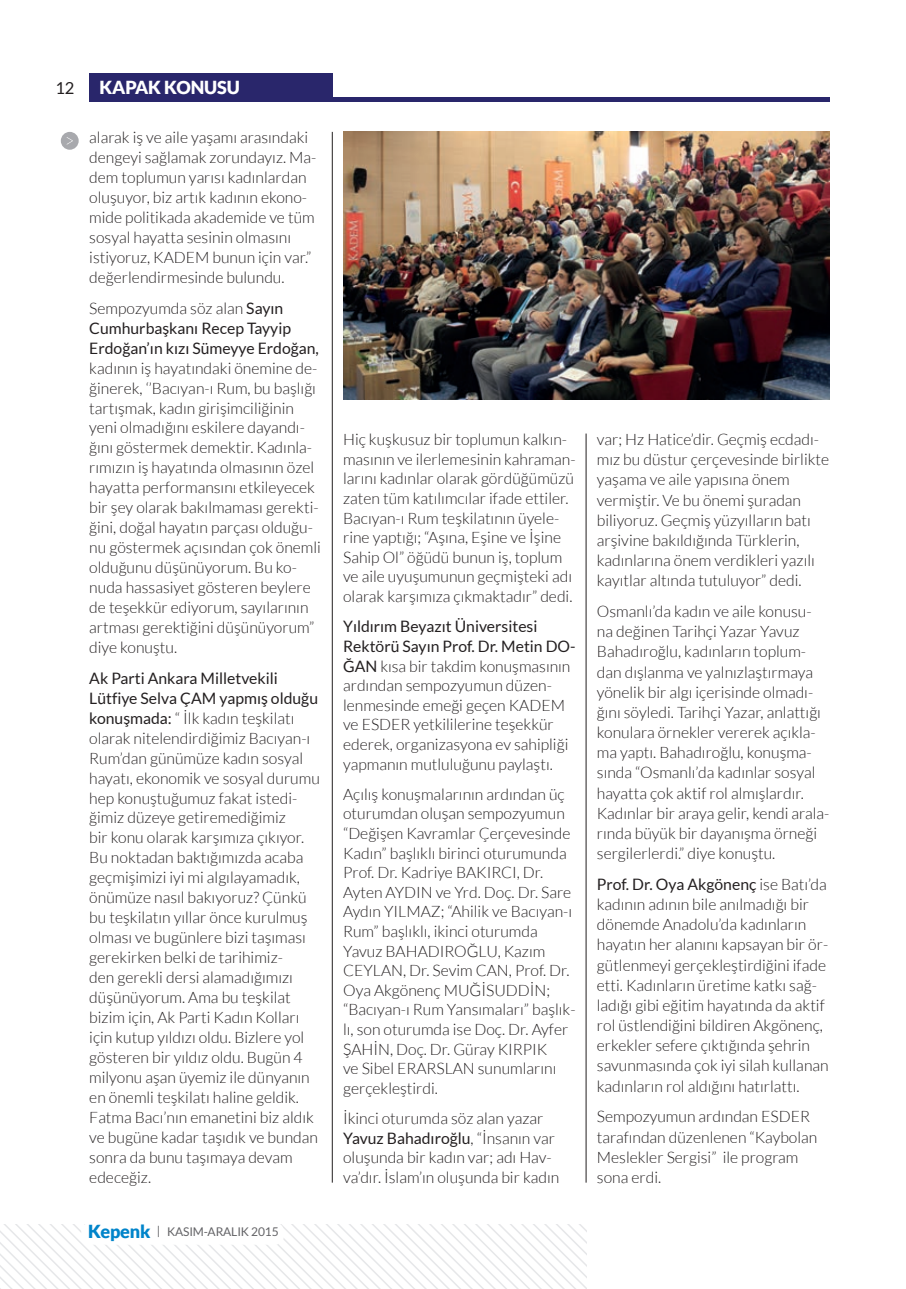
<style>
.page{position:relative;width:906px;height:1289px;background:#fff}
.page>*{position:absolute;margin:0;border:0;box-sizing:border-box;transform-origin:0 0}
.t1{font:900 18px "Lato TR";letter-spacing:-.01em;color:#fff}
.t2{font:16.5px "Lato TR";color:#231f20}
.t3{font:300 15.75px/20px "Lato TR";color:#231f20}
.t4{font:15.75px/20px "Lato TR";color:#231f20}
.t5{font:12px "Lato TR";letter-spacing:-.01em;color:#636366}
.s1{font-weight:300}
.s2{font-weight:400}
.s3{font-weight:900;font-size:18px;color:#0084ca}
</style>
<div class="page">
<svg style="left:0;top:1224px;width:586px;height:64px"></svg>
<div style="left:81px;top:1222px;width:203px;height:22px;background:#fff;border-radius:9px"></div>
<div style="left:89px;top:74px;width:243px;height:27px;background:#29266b"></div>
<hr style="left:89px;top:97px;width:740px;height:4px;background:#29266b">
<div style="left:61px;top:132px;width:18px;height:18px;background:#a8a9ad;border-radius:50%"></div>
<svg style="left:67px;top:137px;width:6px;height:8px"></svg>
<hr style="left:332px;top:132px;width:1px;height:1050px;background:#231f20">
<hr style="left:586px;top:433px;width:1px;height:749px;background:#231f20">
<img style="left:343px;top:132px;width:486px;height:268px">
<p class="t2" style="left:55px;top:78px;width:21px">12</p>
<p class="t1" style="left:100px;top:77px;width:142px">KAPAK KONUSU</p>
<p class="t3" style="left:89px;top:128px;width:229px">alarak iş ve aile yaşamı arasındaki dengeyi sağlamak zorundayız. Ma&shy;dem toplumun yarısı kadınlardan oluşuyor, biz artık kadının ekono&shy;mide politikada akademide ve tüm sosyal hayatta sesinin olmasını istiyoruz, KADEM bunun için var.” değerlendirmesinde bulundu.</p>
<p class="t4" style="left:89px;top:298px;width:231px"><span class="s1">Sempozyumda söz alan</span> Sayın<br>Cumhurbaşkanı Recep Tayyip<br>Erdoğan’ın kızı Sümeyye Erdoğan,</p>
<p class="t3" style="left:89px;top:358px;width:233px">kadının iş hayatındaki önemine de&shy;ğinerek, ‘’Bacıyan-ı Rum, bu başlığı tartışmak, kadın girişimciliğinin yeni olmadığını eskilere dayandı&shy;ğını göstermek demektir. Kadınla&shy;rımızın iş hayatında olmasının özel hayatta performansını etkileyecek bir şey olarak bakılmaması gerekti&shy;ğini, doğal hayatın parçası olduğu&shy;nu göstermek açısından çok önemli olduğunu düşünüyorum. Bu ko&shy;nuda hassasiyet gösteren beylere de teşekkür ediyorum, sayılarının artması gerektiğini düşünüyorum” diye konuştu.</p>
<p class="t3" style="left:89px;top:668px;width:232px"><span class="s2">Ak Parti Ankara Milletvekili<br>Lütfiye Selva ÇAM yapmış olduğu konuşmada:</span> “ İlk kadın teşkilatı olarak nitelendirdiğimiz Bacıyan-ı<br>Rum’dan günümüze kadın sosyal hayatı, ekonomik ve sosyal durumu hep konuştuğumuz fakat istedi&shy;ğimiz düzeye getiremediğimiz<br>bir konu olarak karşımıza çıkıyor.<br>Bu noktadan baktığımızda acaba geçmişimizi iyi mi algılayamadık, önümüze nasıl bakıyoruz? Çünkü bu teşkilatın yıllar önce kurulmuş olması ve bugünlere bizi taşıması gerekirken belki de tarihimiz-<br>den gerekli dersi alamadığımızı düşünüyorum. Ama bu teşkilat bizim için, Ak Parti Kadın Kolları için kutup yıldızı oldu. Bizlere yol gösteren bir yıldız oldu. Bugün 4 milyonu aşan üyemiz ile dünyanın en önemli teşkilatı haline geldik.<br>Fatma Bacı’nın emanetini biz aldık ve bugüne kadar taşıdık ve bundan sonra da bunu taşımaya devam edeceğiz.</p>
<p class="t5" style="left:88px;top:1225px;width:192px"><span class="s3">Kepenk</span> | KASIM-ARALIK 2015</p>
<p class="t3" style="left:343px;top:430px;width:234px">Hiç kuşkusuz bir toplumun kalkın&shy;masının ve ilerlemesinin kahraman&shy;larını kadınlar olarak gördüğümüzü zaten tüm katılımcılar ifade ettiler.<br>Bacıyan-ı Rum teşkilatının üyele&shy;rine yaptığı; “Aşına, Eşine ve İşine Sahip Ol” öğüdü bunun iş, toplum ve aile uyuşumunun geçmişteki adı olarak karşımıza çıkmaktadır” dedi.</p>
<p class="t3" style="left:343px;top:617px;width:234px"><span class="s2">Yıldırım Beyazıt Üniversitesi<br>Rektörü Sayın Prof. Dr. Metin DO-<br>ĞAN</span> kısa bir takdim konuşmasının ardından sempozyumun düzen&shy;lenmesinde emeği geçen KADEM ve ESDER yetkililerine teşekkür ederek, organizasyona ev sahipliği yapmanın mutluluğunu paylaştı.</p>
<p class="t3" style="left:343px;top:784px;width:234px">Açılış konuşmalarının ardından üç oturumdan oluşan sempozyumun “Değişen Kavramlar Çerçevesinde<br>Kadın” başlıklı birinci oturumunda<br>Prof. Dr. Kadriye BAKIRCI, Dr.<br>Ayten AYDIN ve Yrd. Doç. Dr. Sare<br>Aydın YILMAZ; “Ahilik ve Bacıyan-ı<br>Rum” başlıklı, ikinci oturumda<br>Yavuz BAHADIROĞLU, Kazım<br>CEYLAN, Dr. Sevim CAN, Prof. Dr.<br>Oya Akgönenç MUĞİSUDDİN; “Bacıyan-ı Rum Yansımaları” başlık&shy;lı, son oturumda ise Doç. Dr. Ayfer<br>ŞAHİN, Doç. Dr. Güray KIRPIK<br>ve Sibel ERARSLAN sunumlarını gerçekleştirdi.</p>
<p class="t3" style="left:343px;top:1108px;width:218px">İkinci oturumda söz alan yazar <span class="s2">Yavuz Bahadıroğlu</span>, “İnsanın var oluşunda bir kadın var; adı Hav&shy;va’dır. İslam’ın oluşunda bir kadın</p>
<p class="t3" style="left:597px;top:429px;width:234px">var; Hz Hatice’dir. Geçmiş ecdadı&shy;mız bu düstur çerçevesinde birlikte yaşama ve aile yapısına önem vermiştir. Ve bu önemi şuradan biliyoruz. Geçmiş yüzyılların batı arşivine bakıldığında Türklerin, kadınlarına önem verdikleri yazılı kayıtlar altında tutuluyor” dedi.</p>
<p class="t3" style="left:597px;top:601px;width:234px">Osmanlı’da kadın ve aile konusu&shy;na değinen Tarihçi Yazar Yavuz Bahadıroğlu, kadınların toplum&shy;dan dışlanma ve yalnızlaştırmaya yönelik bir algı içerisinde olmadı&shy;ğını söyledi. Tarihçi Yazar, anlattığı konulara örnekler vererek açıkla&shy;ma yaptı. Bahadıroğlu, konuşma&shy;sında “Osmanlı’da kadınlar sosyal hayatta çok aktif rol almışlardır.<br>Kadınlar bir araya gelir, kendi arala&shy;rında büyük bir dayanışma örneği sergilerlerdi.” diye konuştu.</p>
<p class="t3" style="left:597px;top:874px;width:233px"><span class="s2">Prof. Dr. Oya Akgönenç</span> ise Batı’da kadının adının bile anılmadığı bir dönemde Anadolu’da kadınların hayatın her alanını kapsayan bir ör&shy;gütlenmeyi gerçekleştirdiğini ifade etti. Kadınların üretime katkı sağ&shy;ladığı gibi eğitim hayatında da aktif rol üstlendiğini bildiren Akgönenç, erkekler sefere çıktığında şehrin savunmasında çok iyi silah kullanan kadınların rol aldığını hatırlattı.</p>
<p class="t3" style="left:597px;top:1106px;width:222px">Sempozyumun ardından ESDER tarafından düzenlenen “Kaybolan<br>Meslekler Sergisi” ile program sona erdi.</p>
</div>
